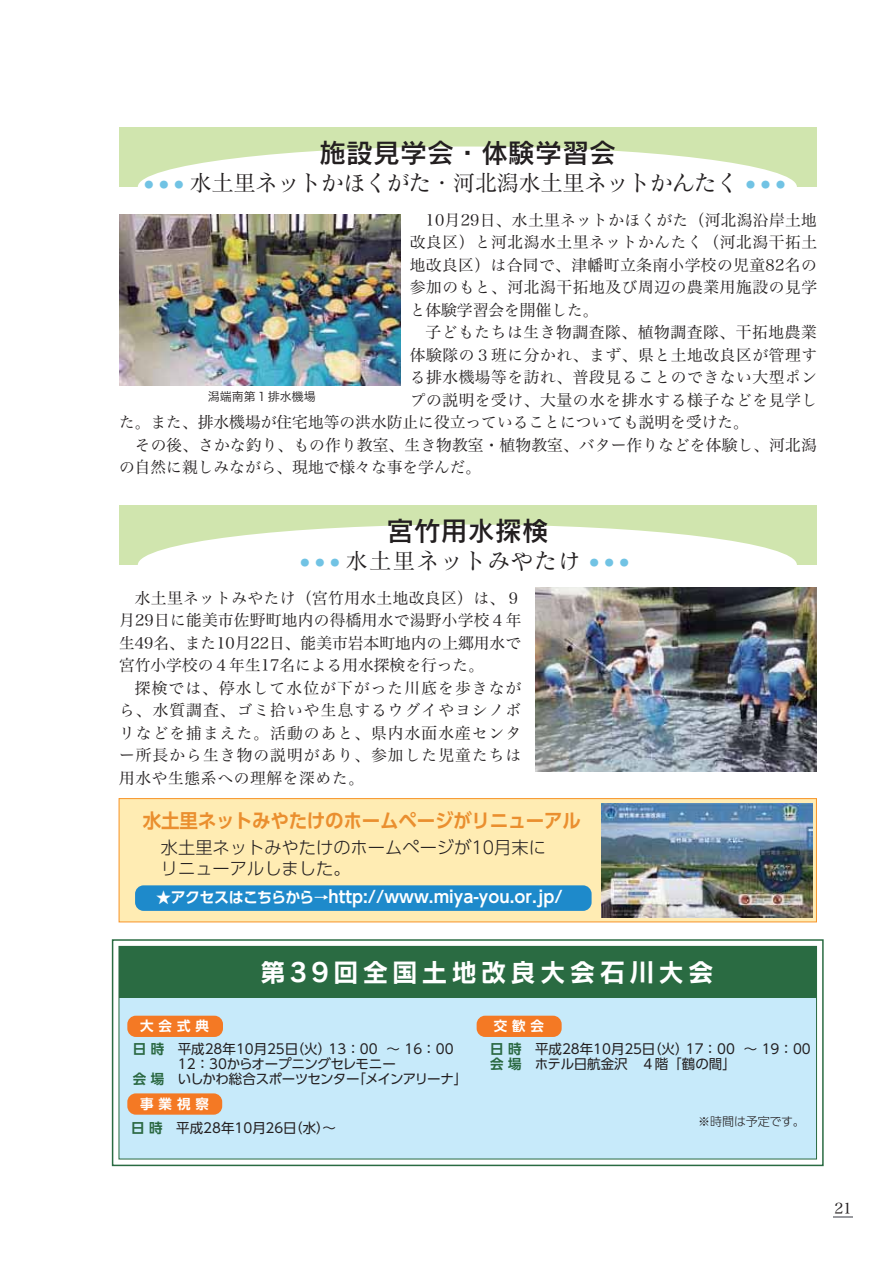
<style>
.page{position:relative;width:893px;height:1263px;background:#fff}
.page>*{position:absolute;margin:0;border:0;box-sizing:border-box;transform-origin:0 0}
.t1{font:27px "Rodin Pro DB 90 pv RKSJ H";color:#231f20}
.t2{font:25.5px "Rodin Pro B 90 pv RKSJ H";letter-spacing:.16em;color:#fff}
.t3{font:22.5px "Matisse Pro M 90 pv RKSJ H";letter-spacing:-.025em;color:#231f20}
.t4{font:22.5px "Matisse Pro M 90 pv RKSJ H";letter-spacing:.05em;color:#231f20}
.t5{font:19.5px "UD Shin Go Pro De Bold 90 pv RKSJ H";letter-spacing:-.01em;color:#ea8f2f;scale:.95 1}
.t6{font:17.25px/21px "UD Shin Go Pro Light 90 pv RKSJ H";color:#231f20}
.t7{font:16.5px "UD Shin Go Pro De Bold 90 pv RKSJ H";color:#fff}
.t8{font:15.75px/22.5px "Hira Min Std W3 90 pv RKSJ H";letter-spacing:.035em;color:#231f20;text-align:justify}
.t9{font:15.75px "Hira Min Std W3 90 pv RKSJ H";color:#231f20}
.t10{font:15.75px "Hira Min Std W3 90 pv RKSJ H";letter-spacing:.005em;color:#231f20}
.t11{font:15px "Hira Min Std W3 90 pv RKSJ H";color:#231f20}
.t12{font:13.5px/15px "UD Shin Go Pro Regular 90 pv RKSJ H";color:#231f20}
.t13{font:13.5px "UD Shin Go Pro Regular 90 pv RKSJ H";letter-spacing:-.055em;color:#231f20}
.t14{font:13.5px "UD Shin Go Pro Regular 90 pv RKSJ H";letter-spacing:-.02em;color:#231f20}
.t15{font:13.5px "UD Shin Go Pro De Bold 90 pv RKSJ H";letter-spacing:.36em;color:#fff}
.t16{font:12px "Hira Kaku Std W3 90 pv RKSJ H";color:#231f20}
.t17{font:12px "UD Shin Go Pro Light 90 pv RKSJ H";letter-spacing:-.02em;color:#231f20}
.t18{font:9px "Jun 101 Pro Light 90 pv RKSJ H";color:#71c3e4}
.s1{font-size:15px}
.s2{font-family:"UD Shin Go Pro De Bold 90 pv RKSJ H";color:#2a6841}
</style>
<div class="page">
<svg style="left:833px;top:1217px;width:20px;height:1px"></svg>
<div style="left:119px;top:799px;width:697px;height:123px;background:#ffecb3"></div>
<div style="left:119px;top:798px;width:698px;height:124px;border:1px solid #f79429"></div>
<div style="left:135px;top:885px;width:457px;height:26px;background:#1e8acb;border-radius:9px"></div>
<div style="left:119px;top:505px;width:697px;height:60px;background:#d0e5ae"></div>
<div style="left:138px;top:525px;width:659px;height:80px;background:#fff;border-radius:50%"></div>
<div style="left:119px;top:127px;width:697px;height:60px;background:#d0e5ae"></div>
<div style="left:138px;top:147px;width:659px;height:80px;background:#fff;border-radius:50%"></div>
<img style="left:536px;top:588px;width:280px;height:183px">
<img style="left:601px;top:804px;width:211px;height:113px">
<img style="left:120px;top:215px;width:280px;height:171px">
<div style="left:112px;top:939px;width:712px;height:227px;border:2px solid #2a6b42"></div>
<div style="left:119px;top:946px;width:697px;height:213px;background:#c7eafa"></div>
<div style="left:119px;top:946px;width:697px;height:51px;background:#2a6b42"></div>
<div style="left:127px;top:1016px;width:96px;height:21px;background:#f47924;border-radius:9px"></div>
<div style="left:477px;top:1016px;width:85px;height:21px;background:#f47924;border-radius:9px"></div>
<div style="left:127px;top:1093px;width:95px;height:22px;background:#f47924;border-radius:9px"></div>
<h1 class="t1" style="left:319px;top:142px;width:298px">施設見学会・体験学習会</h1>
<p class="t18" style="left:144px;top:181px;width:40px">● ● ●</p>
<h3 class="t3" style="left:189px;top:174px;width:551px">水土里ネットかほくがた・河北潟水土里ネットかんたく</h3>
<p class="t18" style="left:746px;top:181px;width:40px">● ● ●</p>
<p class="t8" style="left:410px;top:210px;width:409px;text-indent:16px">10月29日、水土里ネットかほくがた（河北潟沿岸土地改良区）と河北潟水土里ネットかんたく（河北潟干拓土地改良区）は合同で、津幡町立条南小学校の児童82名の参加のもと、河北潟干拓地及び周辺の農業用施設の見学と体験学習会を開催した。</p>
<p class="t8" style="left:425px;top:323px;width:393px">子どもたちは生き物調査隊、植物調査隊、干拓地農業</p>
<p class="t8" style="left:410px;top:346px;width:409px">体験隊の３班に分かれ、まず、県と土地改良区が管理す</p>
<p class="t8" style="left:410px;top:368px;width:409px">る排水機場等を訪れ、普段見ることのできない大型ポン</p>
<p class="t8" style="left:410px;top:391px;width:409px">プの説明を受け、大量の水を排水する様子などを見学し</p>
<p class="t9" style="left:119px;top:416px;width:631px">た。また、排水機場が住宅地等の洪水防止に役立っていることについても説明を受けた。</p>
<p class="t10" style="left:135px;top:439px;width:683px">その後、さかな釣り、もの作り教室、生き物教室・植物教室、バター作りなどを体験し、河北潟</p>
<p class="t9" style="left:119px;top:461px;width:364px">の自然に親しみながら、現地で様々な事を学んだ。</p>
<p class="t16" style="left:208px;top:392px;width:109px">潟端南第１排水機場</p>
<h1 class="t1" style="left:387px;top:520px;width:163px">宮竹用水探検</h1>
<p class="t18" style="left:301px;top:559px;width:40px">● ● ●</p>
<h3 class="t4" style="left:346px;top:552px;width:237px">水土里ネットみやたけ</h3>
<p class="t18" style="left:590px;top:559px;width:40px">● ● ●</p>
<p class="t8" style="left:119px;top:588px;width:404px;text-indent:16px">水土里ネットみやたけ（宮竹用水土地改良区）は、９月29日に能美市佐野町地内の得橋用水で湯野小学校４年生49名、また10月22日、能美市岩本町地内の上郷用水で宮竹小学校の４年生17名による用水探検を行った。</p>
<p class="t8" style="left:119px;top:679px;width:404px;text-indent:16px">探検では、停水して水位が下がった川底を歩きながら、水質調査、ゴミ拾いや生息するウグイやヨシノボリなどを捕まえた。活動のあと、県内水面水産センター所長から生き物の説明があり、参加した児童たちは用水や生態系への理解を深めた。</p>
<p class="t5" style="left:143px;top:814px;width:463px">水土里ネットみやたけのホームページがリニューアル</p>
<p class="t6" style="left:161px;top:839px;width:387px">水土里ネットみやたけのホームページが10月末にリニューアルしました。</p>
<p class="t7" style="left:156px;top:890px;width:408px"><span class="s1">★アクセスはこちらから→</span>http://www.miya-you.or.jp/</p>
<h2 class="t2" style="left:260px;top:962px;width:455px">第39回全国土地改良大会石川大会</h2>
<p class="t15" style="left:140px;top:1021px;width:70px">大会式典</p>
<p class="t15" style="left:494px;top:1021px;width:52px">交歓会</p>
<p class="t12" style="left:133px;top:1044px;width:322px"><span class="s2">日 時　</span>平成28年10月25日（火）13：00 ～ 16：00</p>
<p class="t14" style="left:178px;top:1059px;width:219px">12：30からオープニングセレモニー</p>
<p class="t13" style="left:133px;top:1074px;width:336px"><span class="s2">会 場　</span>いしかわ総合スポーツセンター「メインアリーナ」</p>
<p class="t15" style="left:140px;top:1099px;width:70px">事業視察</p>
<p class="t12" style="left:131px;top:1122px;width:206px"><span class="s2">日 時　</span>平成28年10月26日（水）～</p>
<p class="t12" style="left:490px;top:1044px;width:322px"><span class="s2">日 時　</span>平成28年10月25日（火）17：00 ～ 19：00<span class="s2">会 場　</span>ホテル日航金沢　４階「鶴の間」</p>
<p class="t17" style="left:698px;top:1117px;width:108px">※時間は予定です。</p>
<p class="t11" style="left:834px;top:1203px;width:19px">21</p>
</div>
